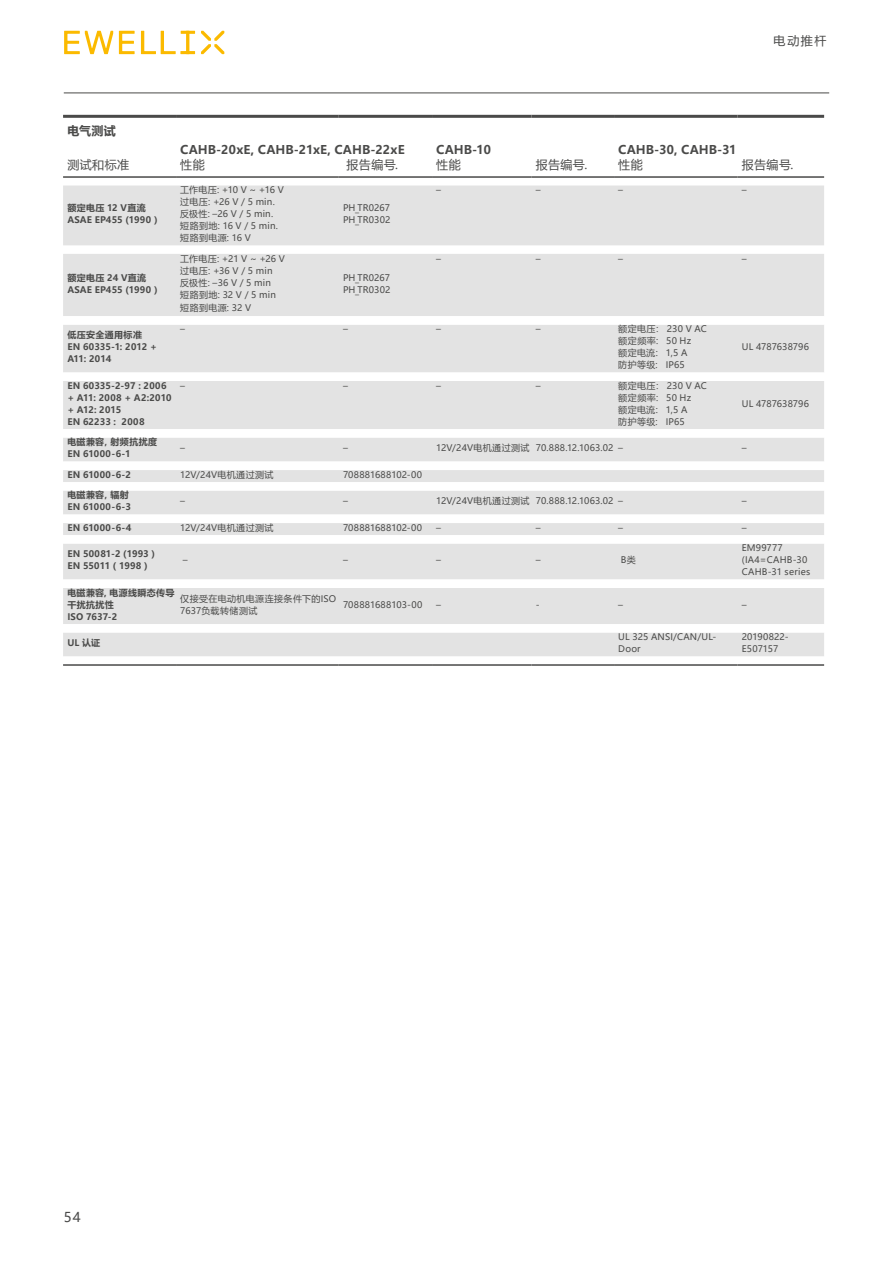
<style>
.page{position:relative;width:893px;height:1263px;background:#fff}
.page>*{position:absolute;margin:0;border:0;box-sizing:border-box;transform-origin:0 0}
.t1{font:13.5px "Microsoft Ya Hei";color:#4a4a49}
.t2{font:700 12px "Microsoft Ya Hei";letter-spacing:.01em;color:#4a4a49}
.t3{font:12px "Microsoft Ya Hei";letter-spacing:.035em;color:#4a4a49}
.t4{font:9px/12px "Microsoft Ya Hei";letter-spacing:.02em;color:#4a4a49}
.t5{font:700 9px/12px "Microsoft Ya Hei";letter-spacing:.025em;color:#4a4a49}
.t6{font:9px/12px "Microsoft Ya Hei";letter-spacing:.04em;color:#4a4a49}
</style>
<div class="page">
<hr style="left:64px;top:93px;width:765px;height:1px;background:#4a4a49">
<svg style="left:64px;top:31px;width:131px;height:23px"></svg>
<svg style="left:201px;top:31px;width:23px;height:23px"></svg>
<div style="left:63px;top:186px;width:761px;height:130px;background:#e3e3e3"></div>
<svg style="left:63px;top:325px;width:761px;height:340px;fill:#e3e3e3"></svg>
<hr style="left:63px;top:115px;width:113px;height:3px;background:#4a4a49">
<hr style="left:176px;top:115px;width:163px;height:3px;background:#4a4a49">
<hr style="left:339px;top:115px;width:93px;height:3px;background:#4a4a49">
<hr style="left:432px;top:115px;width:99px;height:3px;background:#4a4a49">
<hr style="left:532px;top:115px;width:82px;height:3px;background:#4a4a49">
<hr style="left:614px;top:115px;width:124px;height:3px;background:#4a4a49">
<hr style="left:738px;top:115px;width:86px;height:3px;background:#4a4a49">
<hr style="left:63px;top:176px;width:113px;height:2px;background:#4a4a49">
<hr style="left:176px;top:176px;width:163px;height:2px;background:#4a4a49">
<hr style="left:339px;top:176px;width:93px;height:2px;background:#4a4a49">
<hr style="left:432px;top:176px;width:99px;height:2px;background:#4a4a49">
<hr style="left:532px;top:176px;width:82px;height:2px;background:#4a4a49">
<hr style="left:614px;top:176px;width:124px;height:2px;background:#4a4a49">
<hr style="left:738px;top:176px;width:86px;height:2px;background:#4a4a49">
<hr style="left:63px;top:664px;width:113px;height:2px;background:#4a4a49">
<hr style="left:176px;top:664px;width:163px;height:2px;background:#4a4a49">
<hr style="left:339px;top:664px;width:93px;height:2px;background:#4a4a49">
<hr style="left:432px;top:664px;width:99px;height:2px;background:#4a4a49">
<hr style="left:532px;top:664px;width:82px;height:2px;background:#4a4a49">
<hr style="left:614px;top:664px;width:124px;height:2px;background:#4a4a49">
<hr style="left:738px;top:664px;width:86px;height:2px;background:#4a4a49">
<h2 class="t2" style="left:67px;top:122px;width:50px">电气测试</h2>
<h2 class="t2" style="left:180px;top:141px;width:226px">CAHB-20xE, CAHB-21xE, CAHB-22xE</h2>
<h2 class="t2" style="left:436px;top:141px;width:56px">CAHB-10</h2>
<h2 class="t2" style="left:618px;top:141px;width:120px">CAHB-30, CAHB-31</h2>
<h2 class="t3" style="left:774px;top:33px;width:54px">电动推杆</h2>
<h2 class="t3" style="left:67px;top:156px;width:63px">测试和标准</h2>
<h2 class="t3" style="left:180px;top:156px;width:26px">性能</h2>
<h2 class="t3" style="left:347px;top:156px;width:53px">报告编号.</h2>
<h2 class="t3" style="left:436px;top:156px;width:26px">性能</h2>
<h2 class="t3" style="left:536px;top:156px;width:53px">报告编号.</h2>
<h2 class="t3" style="left:618px;top:156px;width:26px">性能</h2>
<h2 class="t3" style="left:742px;top:156px;width:53px">报告编号.</h2>
<p class="t5" style="left:67px;top:202px;width:92px">额定电压 12 V直流<br>ASAE EP455 (1990 )</p>
<p class="t4" style="left:180px;top:184px;width:105px">工作电压: +10 V ~ +16 V</p>
<p class="t4" style="left:436px;top:184px;width:6px">–</p>
<p class="t4" style="left:536px;top:184px;width:6px">–</p>
<p class="t4" style="left:618px;top:184px;width:6px">–</p>
<p class="t4" style="left:742px;top:184px;width:6px">–</p>
<p class="t4" style="left:180px;top:196px;width:99px">过电压: +26 V / 5 min.反极性: –26 V / 5 min.短路到地: 16 V / 5 min.短路到电源: 16 V</p>
<p class="t4" style="left:343px;top:202px;width:49px">PH_TR0267<br>PH_TR0302</p>
<p class="t5" style="left:67px;top:271px;width:92px">额定电压 24 V直流<br>ASAE EP455 (1990 )</p>
<p class="t5" style="left:67px;top:329px;width:91px">低压安全通用标准<br>EN 60335-1: 2012 +<br>A11: 2014</p>
<p class="t4" style="left:180px;top:252px;width:106px">工作电压: +21 V ~ +26 V</p>
<p class="t4" style="left:180px;top:264px;width:97px;line-height:12.6px">过电压: +36 V / 5 min反极性: –36 V / 5 min短路到地: 32 V / 5 min短路到电源: 32 V</p>
<p class="t4" style="left:343px;top:271px;width:49px">PH_TR0267<br>PH_TR0302</p>
<p class="t4" style="left:436px;top:252px;width:6px">–</p>
<p class="t4" style="left:536px;top:252px;width:6px">–</p>
<p class="t4" style="left:618px;top:252px;width:6px">–</p>
<p class="t4" style="left:742px;top:252px;width:6px">–</p>
<p class="t4" style="left:180px;top:323px;width:6px">–</p>
<p class="t4" style="left:343px;top:323px;width:6px">–</p>
<p class="t4" style="left:436px;top:323px;width:6px">–</p>
<p class="t4" style="left:536px;top:323px;width:6px">–</p>
<p class="t4" style="left:618px;top:323px;width:90px">额定电压： 230 V AC</p>
<p class="t4" style="left:618px;top:335px;width:74px">额定频率: 50 Hz额定电流: 1,5 A防护等级: IP65</p>
<p class="t4" style="left:742px;top:341px;width:69px">UL 4787638796</p>
<p class="t5" style="left:67px;top:379px;width:106px">EN 60335-2-97 : 2006 + A11: 2008 + A2:2010 + A12: 2015<br>EN 62233 : 2008</p>
<p class="t4" style="left:180px;top:379px;width:6px">–</p>
<p class="t4" style="left:343px;top:379px;width:6px">–</p>
<p class="t4" style="left:436px;top:379px;width:6px">–</p>
<p class="t4" style="left:536px;top:379px;width:6px">–</p>
<p class="t4" style="left:618px;top:379px;width:90px">额定电压： 230 V AC</p>
<p class="t4" style="left:618px;top:391px;width:74px">额定频率: 50 Hz额定电流: 1,5 A防护等级: IP65</p>
<p class="t4" style="left:742px;top:397px;width:69px">UL 4787638796</p>
<p class="t5" style="left:67px;top:436px;width:91px">电磁兼容，射频抗扰度<br>EN 61000-6-1</p>
<p class="t4" style="left:180px;top:442px;width:6px">–</p>
<p class="t4" style="left:343px;top:442px;width:6px">–</p>
<p class="t4" style="left:436px;top:442px;width:188px">12V/24V电机通过测试 70.888.12.1063.02 –</p>
<p class="t4" style="left:742px;top:442px;width:6px">–</p>
<p class="t5" style="left:67px;top:468px;width:65px">EN 61000-6-2</p>
<p class="t4" style="left:180px;top:468px;width:95px">12V/24V电机通过测试</p>
<p class="t4" style="left:343px;top:468px;width:81px">708881688102-00</p>
<p class="t5" style="left:67px;top:489px;width:65px">电磁兼容，辐射<br>EN 61000-6-3</p>
<p class="t4" style="left:180px;top:495px;width:6px">–</p>
<p class="t4" style="left:343px;top:495px;width:6px">–</p>
<p class="t4" style="left:436px;top:495px;width:188px">12V/24V电机通过测试 70.888.12.1063.02 –</p>
<p class="t4" style="left:742px;top:495px;width:6px">–</p>
<p class="t5" style="left:67px;top:521px;width:66px">EN 61000-6-4</p>
<p class="t4" style="left:180px;top:521px;width:95px">12V/24V电机通过测试</p>
<p class="t4" style="left:343px;top:521px;width:81px">708881688102-00</p>
<p class="t4" style="left:436px;top:521px;width:6px">–</p>
<p class="t4" style="left:536px;top:521px;width:6px">–</p>
<p class="t4" style="left:618px;top:521px;width:6px">–</p>
<p class="t4" style="left:742px;top:521px;width:6px">–</p>
<p class="t5" style="left:67px;top:548px;width:89px">EN 50081-2 (1993 )<br>EN 55011 ( 1998 )</p>
<p class="t4" style="left:183px;top:554px;width:6px">–</p>
<p class="t4" style="left:343px;top:554px;width:6px">–</p>
<p class="t4" style="left:436px;top:554px;width:6px">–</p>
<p class="t4" style="left:536px;top:554px;width:6px">–</p>
<p class="t4" style="left:621px;top:554px;width:16px">B类</p>
<p class="t4" style="left:742px;top:542px;width:70px">EM99777 (IA4=CAHB-30<br>CAHB-31 series</p>
<p class="t5" style="left:67px;top:586px;width:109px">电磁兼容, 电源线瞬态传导干扰抗扰性<br>ISO 7637-2</p>
<p class="t6" style="left:180px;top:592px;width:157px">仅接受在电动机电源连接条件下的ISO<br>7637负载转储测试</p>
<p class="t4" style="left:343px;top:598px;width:81px">708881688103-00</p>
<p class="t4" style="left:436px;top:598px;width:6px">–</p>
<p class="t4" style="left:536px;top:598px;width:5px">-</p>
<p class="t4" style="left:618px;top:598px;width:6px">–</p>
<p class="t4" style="left:742px;top:598px;width:6px">–</p>
<p class="t5" style="left:67px;top:637px;width:34px">UL 认证</p>
<p class="t4" style="left:618px;top:631px;width:99px">UL 325 ANSI/CAN/UL-<br>Door</p>
<p class="t4" style="left:742px;top:631px;width:48px">20190822-<br>E507157</p>
<h1 class="t1" style="left:64px;top:1207px;width:18px">54</h1>
</div>
